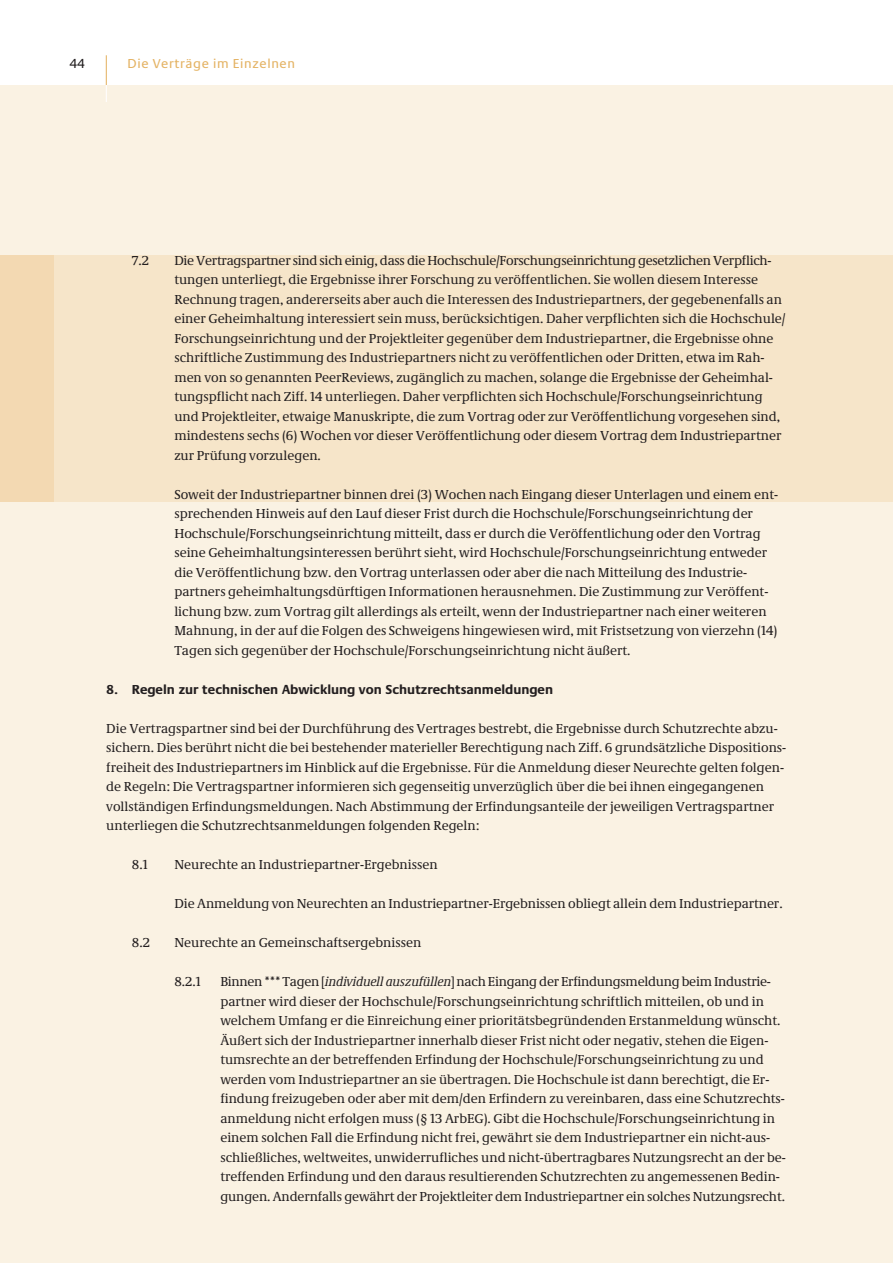
<style>
.page{position:relative;width:893px;height:1263px;background:#fff}
.page>*{position:absolute;margin:0;border:0;box-sizing:border-box;transform-origin:0 0}
.t1{font:13.5px/19.5px "Neue Demos";color:#231f20}
.t2{font:700 13.5px "Neue Praxis";color:#231f20}
.t3{font:13.5px "Neue Praxis";letter-spacing:.05em;color:#e4b364}
.t4{font:13.5px "Neue Praxis";color:#231f20}
.s1{font-style:italic}
</style>
<div class="page">
<div style="left:0;top:85px;width:893px;height:1178px;background:#faf2e3"></div>
<hr style="left:106px;top:55px;width:1px;height:30px;background:#e4b364">
<svg style="left:106px;top:85px;width:1px;height:17px"></svg>
<div style="left:0;top:255px;width:893px;height:247px;background:#f6e5c9"></div>
<div style="left:0;top:255px;width:53px;height:247px;background:#f3d9b2"></div>
<p class="t4" style="left:70px;top:55px;width:17px">44</p>
<p class="t3" style="left:128px;top:55px;width:169px">Die Verträge im Einzelnen</p>
<p class="t1" style="left:132px;top:250px;width:19px">7.2</p>
<p class="t1" style="left:174px;top:250px;width:613px">Die Vertragspartner sind sich einig, dass die Hochschule/Forschungseinrichtung gesetzlichen Verpflich&shy;tungen unterliegt, die Ergebnisse ihrer Forschung zu veröffentlichen. Sie wollen diesem Interesse Rechnung tragen, andererseits aber auch die Interessen des Industriepartners, der gegebenenfalls an einer Geheimhaltung interessiert sein muss, berücksichtigen. Daher verpflichten sich die Hochschule/ Forschungseinrichtung und der Projektleiter gegenüber dem Industriepartner, die Ergebnisse ohne schriftliche Zustimmung des Industriepartners nicht zu veröffentlichen oder Dritten, etwa im Rah&shy;men von so genannten PeerReviews, zugänglich zu machen, solange die Ergebnisse der Geheimhal&shy;tungspflicht nach Ziff. 14 unterliegen. Daher verpflichten sich Hochschule/Forschungseinrichtung und Projektleiter, etwaige Manuskripte, die zum Vortrag oder zur Veröffentlichung vorgesehen sind, mindestens sechs (6) Wochen vor dieser Veröffentlichung oder diesem Vortrag dem Industriepartner zur Prüfung vorzulegen.</p>
<p class="t1" style="left:174px;top:484px;width:605px">Soweit der Industriepartner binnen drei (3) Wochen nach Eingang dieser Unterlagen und einem ent&shy;sprechenden Hinweis auf den Lauf dieser Frist durch die Hochschule/Forschungseinrichtung der Hochschule/Forschungseinrichtung mitteilt, dass er durch die Veröffentlichung oder den Vortrag seine Geheimhaltungsinteressen berührt sieht, wird Hochschule/Forschungseinrichtung entweder die Veröffentlichung bzw. den Vortrag unterlassen oder aber die nach Mitteilung des Industrie&shy;partners geheimhaltungsdürftigen Informationen herausnehmen. Die Zustimmung zur Veröffent&shy;lichung bzw. zum Vortrag gilt allerdings als erteilt, wenn der Industriepartner nach einer weiteren Mahnung, in der auf die Folgen des Schweigens hingewiesen wird, mit Fristsetzung von vierzehn (14)<br>Tagen sich gegenüber der Hochschule/Forschungseinrichtung nicht äußert.</p>
<p class="t2" style="left:106px;top:681px;width:448px">8. Regeln zur technischen Abwicklung von Schutzrechtsanmeldungen</p>
<p class="t1" style="left:106px;top:718px;width:681px">Die Vertragspartner sind bei der Durchführung des Vertrages bestrebt, die Ergebnisse durch Schutzrechte abzu&shy;sichern. Dies berührt nicht die bei bestehender materieller Berechtigung nach Ziff. 6 grundsätzliche Dispositions&shy;freiheit des Industriepartners im Hinblick auf die Ergebnisse. Für die Anmeldung dieser Neurechte gelten folgen&shy;de Regeln: Die Vertragspartner informieren sich gegenseitig unverzüglich über die bei ihnen eingegangenen vollständigen Erfindungsmeldungen. Nach Abstimmung der Erfindungsanteile der jeweiligen Vertragspartner unterliegen die Schutzrechtsanmeldungen folgenden Regeln:</p>
<p class="t1" style="left:132px;top:855px;width:17px">8.1</p>
<p class="t1" style="left:174px;top:855px;width:265px">Neurechte an Industriepartner-Ergebnissen</p>
<p class="t1" style="left:174px;top:894px;width:608px">Die Anmeldung von Neurechten an Industriepartner-Ergebnissen obliegt allein dem Industriepartner.</p>
<p class="t1" style="left:132px;top:933px;width:19px">8.2</p>
<p class="t1" style="left:174px;top:933px;width:248px">Neurechte an Gemeinschaftsergebnissen</p>
<p class="t1" style="left:174px;top:972px;width:28px">8.2.1</p>
<p class="t1" style="left:220px;top:972px;width:567px">Binnen *** Tagen [<span class="s1">individuell auszufüllen</span>] nach Eingang der Erfindungsmeldung beim Industrie&shy;partner wird dieser der Hochschule/Forschungseinrichtung schriftlich mitteilen, ob und in welchem Umfang er die Einreichung einer prioritätsbegründenden Erstanmeldung wünscht.<br>Äußert sich der Industriepartner innerhalb dieser Frist nicht oder negativ, stehen die Eigen&shy;tumsrechte an der betreffenden Erfindung der Hochschule/Forschungseinrichtung zu und werden vom Industriepartner an sie übertragen. Die Hochschule ist dann berechtigt, die Er&shy;findung freizugeben oder aber mit dem/den Erfindern zu vereinbaren, dass eine Schutzrechts&shy;anmeldung nicht erfolgen muss (§ 13 ArbEG). Gibt die Hochschule/Forschungseinrichtung in einem solchen Fall die Erfindung nicht frei, gewährt sie dem Industriepartner ein nicht-aus&shy;schließliches, weltweites, unwiderrufliches und nicht-übertragbares Nutzungsrecht an der be&shy;treffenden Erfindung und den daraus resultierenden Schutzrechten zu angemessenen Bedin&shy;gungen. Andernfalls gewährt der Projektleiter dem Industriepartner ein solches Nutzungsrecht.</p>
</div>
